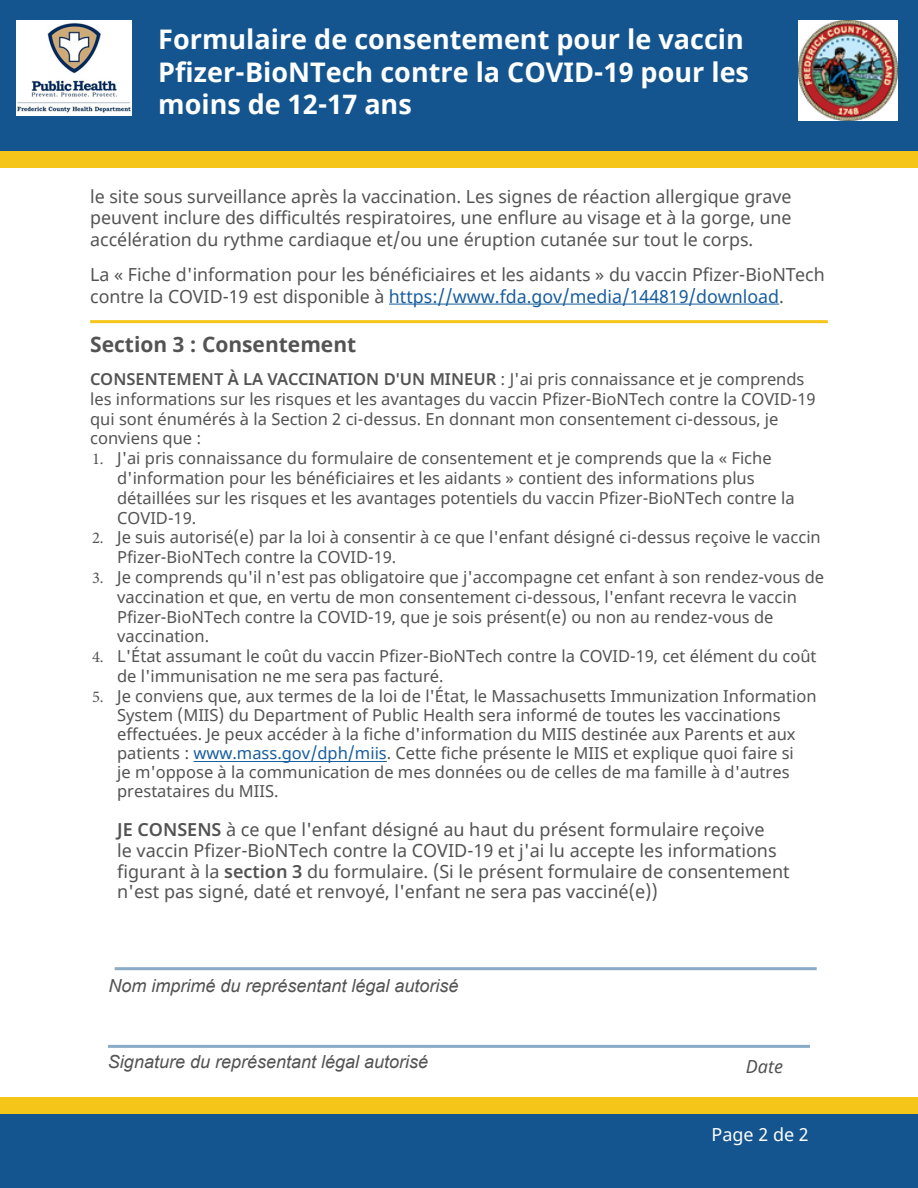
<style>
.page{position:relative;width:918px;height:1188px;background:#fff}
.page>*{position:absolute;margin:0;border:0;box-sizing:border-box;transform-origin:0 0}
.t1{font:700 27px/32.4px "Noto Sans";color:#fff}
.t2{font:700 21px "Noto Sans";color:#535353}
.t3{font:18px/20.7px "Noto Sans";color:#535353}
.Paragraph_Style_5{font:italic 18px "Arial";color:#535353}
.t4{font:18px "Noto Sans";color:#fff}
.Paragraph_Style_5-2{font:italic 18px "Noto Sans";color:#535353}
.t5{font:16.5px/19.8px "Noto Sans";color:#535353}
.s1{color:#175d9e}
.s2{font-weight:600}
.s3{font-family:"Minion Pro"}
</style>
<div class="page">
<div style="left:0;top:0;width:918px;height:151px;background:#14558f"></div>
<div style="left:0;top:1113px;width:918px;height:75px;background:#14558f"></div>
<div style="left:0;top:151px;width:918px;height:16px;background:#f6c51a"></div>
<div style="left:0;top:1097px;width:918px;height:16px;background:#f6c51a"></div>
<hr style="left:108px;top:1045px;width:702px;height:3px;background:#8aaac7">
<hr style="left:90px;top:320px;width:738px;height:3px;background:#f6c51a">
<hr style="left:389px;top:304px;width:390px;height:1px;background:#175d9e">
<img style="left:798px;top:21px;width:100px;height:99px">
<img style="left:16px;top:20px;width:116px;height:96px">
<hr style="left:194px;top:761px;width:193px;height:1px;background:#175d9e">
<hr style="left:115px;top:967px;width:702px;height:3px;background:#8aaac7">
<h4 class="t1" style="left:158px;top:24px;width:592px">Formulaire de consentement pour le vaccin<br>Pfizer-BioNTech contre la COVID-19 pour les moins de 12-17 ans</h4>
<h4 class="t3" style="left:90px;top:186px;width:703px;line-height:21.6px;text-align:justify">le site sous surveillance après la vaccination. Les signes de réaction allergique grave peuvent inclure des difficultés respiratoires, une enflure au visage et à la gorge, une accélération du rythme cardiaque et/ou une éruption cutanée sur tout le corps.</h4>
<h4 class="t3" style="left:90px;top:264px;width:736px;line-height:21.6px">La « Fiche d'information pour les bénéficiaires et les aidants » du vaccin Pfizer-BioNTech contre la COVID-19 est disponible à <span class="s1">https://www.fda.gov/media/144819/download</span>.</h4>
<h4 class="t2" style="left:90px;top:330px;width:268px">Section 3 : Consentement</h4>
<p class="t5" style="left:90px;top:370px;width:727px"><span class="s2">CONSENTEMENT À LA VACCINATION D'UN MINEUR</span> : J'ai pris connaissance et je comprends les informations sur les risques et les avantages du vaccin Pfizer-BioNTech contre la COVID-19 qui sont énumérés à la Section 2 ci-dessus. En donnant mon consentement ci-dessous, je conviens que :</p>
<p class="t5" style="left:117px;top:449px;width:679px;text-indent:-25px"><span class="s3">1.</span> J'ai pris connaissance du formulaire de consentement et je comprends que la « Fiche d'information pour les bénéficiaires et les aidants » contient des informations plus détaillées sur les risques et les avantages potentiels du vaccin Pfizer-BioNTech contre la COVID-19.</p>
<p class="t5" style="left:117px;top:528px;width:705px;text-indent:-25px"><span class="s3">2.</span> Je suis autorisé(e) par la loi à consentir à ce que l'enfant désigné ci-dessus reçoive le vaccin<br>Pfizer-BioNTech contre la COVID-19.</p>
<p class="t5" style="left:117px;top:568px;width:709px;text-indent:-25px"><span class="s3">3.</span> Je comprends qu'il n'est pas obligatoire que j'accompagne cet enfant à son rendez-vous de vaccination et que, en vertu de mon consentement ci-dessous, l'enfant recevra le vaccin Pfizer-BioNTech contre la COVID-19, que je sois présent(e) ou non au rendez-vous de vaccination.</p>
<p class="t5" style="left:117px;top:647px;width:701px;text-indent:-25px"><span class="s3">4.</span> L'État assumant le coût du vaccin Pfizer-BioNTech contre la COVID-19, cet élément du coût de l'immunisation ne me sera pas facturé.</p>
<p class="t5" style="left:117px;top:687px;width:701px;line-height:18.9px;text-indent:-25px"><span class="s3">5.</span> Je conviens que, aux termes de la loi de l'État, le Massachusetts Immunization Information System (MIIS) du Department of Public Health sera informé de toutes les vaccinations effectuées. Je peux accéder à la fiche d'information du MIIS destinée aux Parents et aux patients : <span class="s1">www.mass.gov/dph/miis</span>. Cette fiche présente le MIIS et explique quoi faire si<br>je m'oppose à la communication de mes données ou de celles de ma famille à d'autres prestataires du MIIS.</p>
<p class="t3" style="left:117px;top:820px;width:674px"><span class="s2">JE CONSENS</span> à ce que l'enfant désigné au haut du présent formulaire reçoive<br>le vaccin Pfizer-BioNTech contre la COVID-19 et j'ai lu accepte les informations figurant à la <span class="s2">section 3</span> du formulaire. (Si le présent formulaire de consentement n'est pas signé, daté et renvoyé, l'enfant ne sera pas vacciné(e))</p>
<p class="Paragraph_Style_5" style="left:108px;top:974px;width:352px">Nom imprimé du représentant légal autorisé</p>
<p class="Paragraph_Style_5" style="left:108px;top:1050px;width:322px">Signature du représentant légal autorisé</p>
<p class="Paragraph_Style_5-2" style="left:746px;top:1054px;width:39px">Date</p>
<p class="t4" style="left:712px;top:1122px;width:99px">Page 2 de 2</p>
</div>
